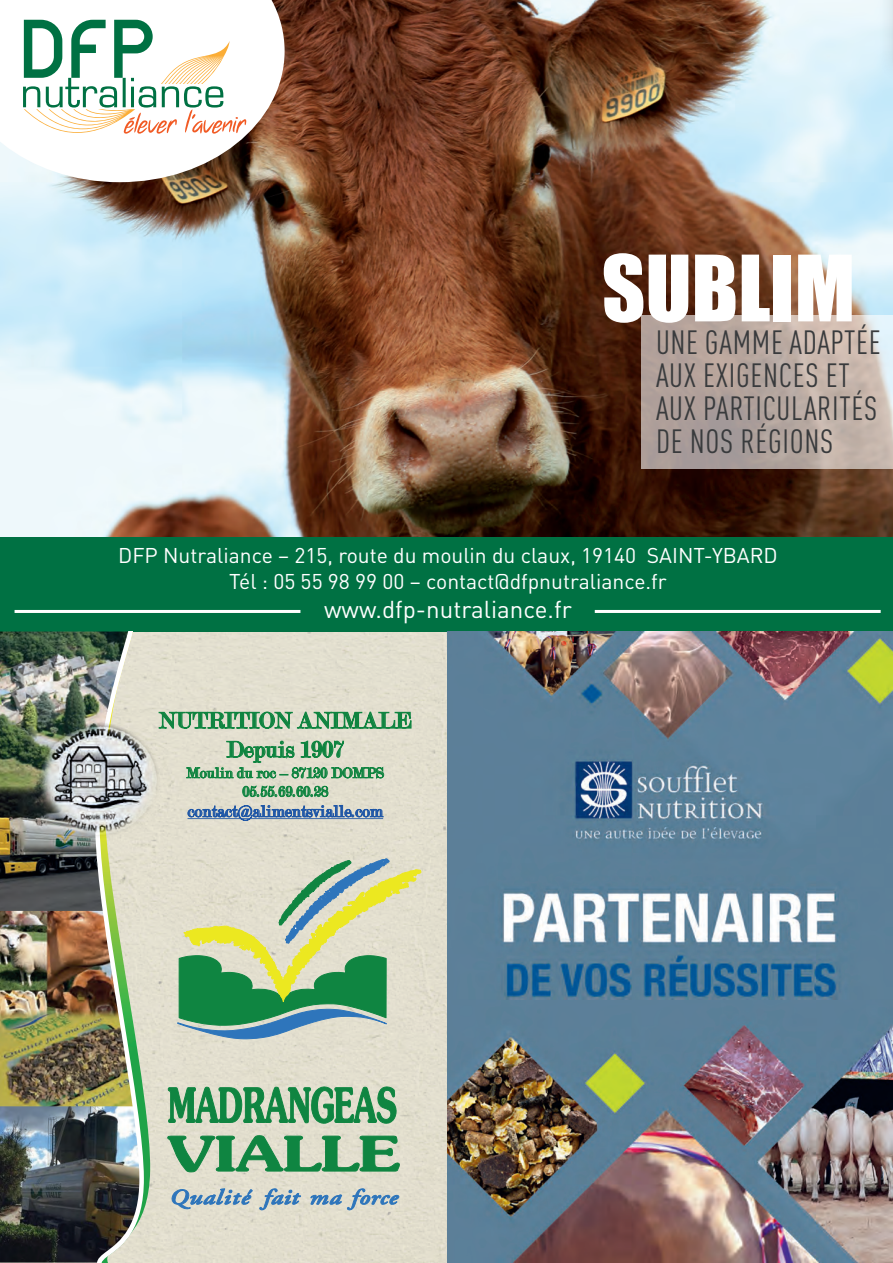
<style>
.page{position:relative;width:893px;height:1263px;background:#fff}
.page>*{position:absolute;margin:0;border:0;box-sizing:border-box;transform-origin:0 0}
.t1{font:84.45px "Impact";color:#fff}
.t2{font:condensed 33.15px/33.2px "DIN Pro";letter-spacing:.02em;color:#393b3d}
.t3{font:24.15px/29.1px "Modern";letter-spacing:.005em;color:#0f8440;text-align:center}
.t4{font:24.15px "DIN Pro";color:#fff}
.t5{font:21.15px/25.3px "DIN Pro";color:#fff;text-align:center}
.t6{font:17.4px "Modern";color:#1e56a6}
.t7{font:15.6px/18.6px "Modern";letter-spacing:.005em;color:#0f8440;text-align:center}
</style>
<div class="page">
<div style="left:0;top:631px;width:893px;height:632px;background:#e2dece"></div>
<img style="left:0;top:0;width:893px;height:537px">
<div style="left:0;top:537px;width:893px;height:94px;background:#007143"></div>
<hr style="left:595px;top:610px;width:286px;height:3px;background:#fff">
<hr style="left:15px;top:610px;width:285px;height:3px;background:#fff">
<svg style="left:0;top:0;width:285px;height:182px"></svg>
<svg style="left:23px;top:20px;width:223px;height:119px"></svg>
<svg style="left:642px;top:315px;width:251px;height:153px;background:#baaca5"></svg>
<img style="left:0;top:1021px;width:94px;height:85px">
<img style="left:0;top:797px;width:94px;height:114px">
<img style="left:0;top:631px;width:94px;height:166px">
<img style="left:0;top:911px;width:94px;height:110px">
<img style="left:0;top:1106px;width:94px;height:156px">
<img style="left:94px;top:631px;width:57px;height:631px">
<svg style="left:167px;top:1135px;width:233px;height:37px;background:#7eb48b"></svg>
<svg style="left:168px;top:1087px;width:228px;height:36px;background:#69ab7d"></svg>
<svg style="left:172px;top:1188px;width:81px;height:21px;background:#a4bac7"></svg>
<svg style="left:259px;top:1188px;width:42px;height:22px"></svg>
<svg style="left:311px;top:1188px;width:88px;height:22px;background:#afc0c8"></svg>
<svg style="left:158px;top:708px;width:254px;height:21px;background:#9fc1a1"></svg>
<svg style="left:186px;top:737px;width:198px;height:42px;background:#b5cbb0"></svg>
<svg style="left:187px;top:785px;width:197px;height:39px;background:#b3c1bd"></svg>
<svg style="left:177px;top:858px;width:244px;height:181px;background:#a8c49c"></svg>
<img style="left:36px;top:719px;width:126px;height:120px">
<img style="left:448px;top:631px;width:445px;height:631px">
<div style="left:877px;top:0;width:16px;height:86px;background:#231f20;opacity:.19"></div>
<svg style="left:892px;top:0;width:1px;height:64px"></svg>
<p class="t1" style="left:602px;top:223px;width:255px">SUBLIM</p>
<p class="t2" style="left:656px;top:323px;width:227px">UNE GAMME ADAPTÉE<br>AUX EXIGENCES ET<br>AUX PARTICULARITÉS<br>DE NOS RÉGIONS</p>
<p class="t5" style="left:118px;top:541px;width:661px">DFP Nutraliance – 215, route du moulin du claux, 19140 SAINT-YBARD<br>Tél : 05 55 98 99 00 – contact@dfpnutraliance.fr</p>
<p class="t4" style="left:324px;top:590px;width:249px">www.dfp-nutraliance.fr</p>
<p class="t3" style="left:159px;top:706px;width:254px">NUTRITION ANIMALE<br>Depuis 1907</p>
<p class="t7" style="left:186px;top:764px;width:199px">Moulin du roc – 87120 DOMPS<br>05.55.69.60.28</p>
<p class="t6" style="left:188px;top:803px;width:197px">contact@alimentsvialle.com</p>
</div>
